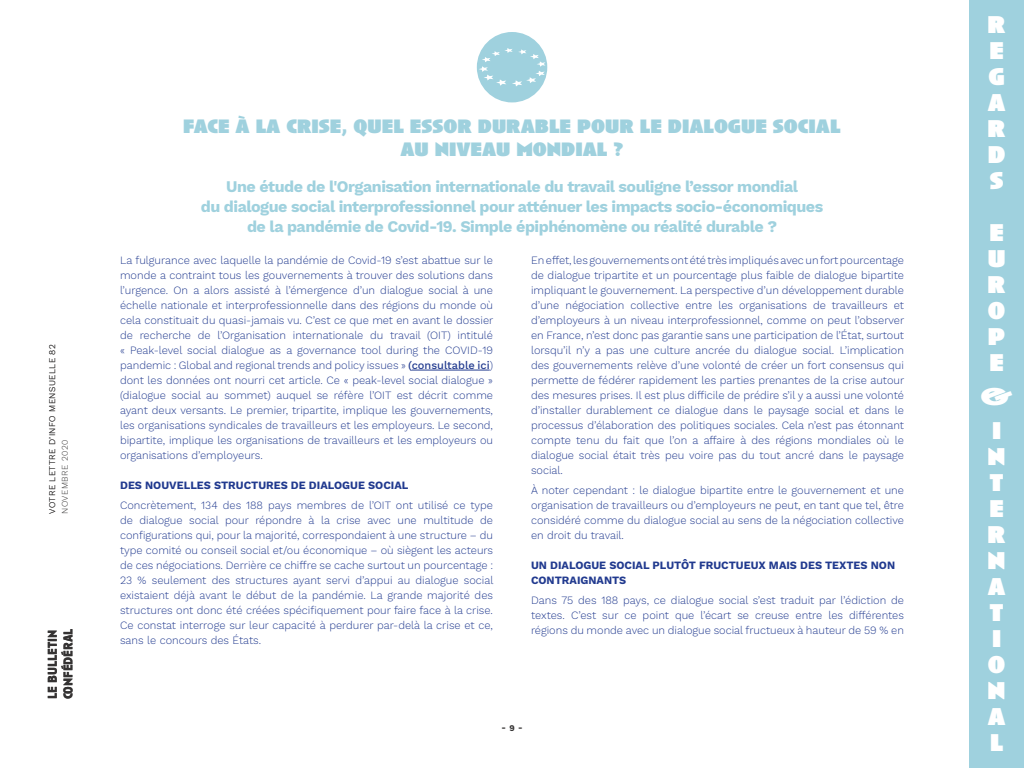
<style>
.page{position:relative;width:1024px;height:768px;background:#fff}
.page>*{position:absolute;margin:0;border:0;box-sizing:border-box;transform-origin:0 0}
.t1{font:900 25px/26px "Anisette";color:#fff;text-align:justify}
.t2{font:900 20px/23px "Anisette";color:#9fd1de;text-align:center}
.t3{font:700 16px/20px "Work Sans";letter-spacing:-.03em;color:#9fd1de;text-align:center}
.t4{font:700 13px/15.6px "Anisette Pro";color:#353333}
.t5{font:300 11px/15px "Work Sans";color:#213a8f;text-align:justify}
.t6{font:700 11px/15px "Work Sans";color:#213a8f}
.t7{font:300 8.6px "Work Sans";letter-spacing:.05em;color:#353333}
.t8{font:700 8.6px "Work Sans";color:#353333}
.s1{font-weight:500}
</style>
<div class="page">
<div style="left:969px;top:0;width:55px;height:768px;background:#9fd1de"></div>
<div style="left:477px;top:32px;width:70px;height:70px;background:#9fd1de;border-radius:50%"></div>
<svg style="left:479px;top:48px;width:67px;height:38px"></svg>
<hr style="left:412px;top:370px;width:78px;height:1px;background:#213a8f">
<p class="t7" style="left:47px;top:514px;width:171px;rotate:-90deg">VOTRE LETTRE D’INFO MENSUELLE 82</p>
<p class="t7" style="left:60px;top:514px;width:76px;rotate:-90deg">NOVEMBRE 2020</p>
<p class="t4" style="left:44px;top:699px;width:72px;rotate:-90deg">le bulletin confédéral</p>
<h2 class="t2" style="left:183px;top:115px;width:659px">FACE À LA CRISE, QUEL ESSOR DURABLE POUR LE DIALOGUE SOCIAL<br>AU NIVEAU MONDIAL ?</h2>
<p class="t3" style="left:201px;top:177px;width:624px">Une étude de l'Organisation internationale du travail souligne l’essor mondial<br>du dialogue social interprofessionnel pour atténuer les impacts socio-économiques de la pandémie de Covid-19. Simple épiphénomène ou réalité durable ?</p>
<p class="t5" style="left:120px;top:253px;width:375px">La fulgurance avec laquelle la pandémie de Covid-19 s’est abattue sur le monde a contraint tous les gouvernements à trouver des solutions dans l’urgence. On a alors assisté à l’émergence d’un dialogue social à une échelle nationale et interprofessionnelle dans des régions du monde où cela constituait du quasi-jamais vu. C’est ce que met en avant le dossier de recherche de l’Organisation internationale du travail (OIT) intitulé « Peak-level social dialogue as a governance tool during the COVID-19 pandemic : Global and regional trends and policy issues » <span class="s1">(consultable ici</span>) dont les données ont nourri cet article. Ce « peak-level social dialogue » (dialogue social au sommet) auquel se réfère l’OIT est décrit comme ayant deux versants. Le premier, tripartite, implique les gouvernements, les organisations syndicales de travailleurs et les employeurs. Le second, bipartite, implique les organisations de travailleurs et les employeurs ou organisations d’employeurs.</p>
<p class="t6" style="left:120px;top:479px;width:290px">DES NOUVELLES STRUCTURES DE DIALOGUE SOCIAL</p>
<p class="t5" style="left:120px;top:498px;width:375px">Concrètement, 134 des 188 pays membres de l’OIT ont utilisé ce type de dialogue social pour répondre à la crise avec une multitude de configurations qui, pour la majorité, correspondaient à une structure – du type comité ou conseil social et/ou économique – où siègent les acteurs de ces négociations. Derrière ce chiffre se cache surtout un pourcentage :<br>23 % seulement des structures ayant servi d’appui au dialogue social existaient déjà avant le début de la pandémie. La grande majorité des structures ont donc été créées spécifiquement pour faire face à la crise.<br>Ce constat interroge sur leur capacité à perdurer par-delà la crise et ce, sans le concours des États.</p>
<p class="t5" style="left:531px;top:254px;width:375px">En effet, les gouvernements ont été très impliqués avec un fort pourcentage de dialogue tripartite et un pourcentage plus faible de dialogue bipartite impliquant le gouvernement. La perspective d’un développement durable d’une négociation collective entre les organisations de travailleurs et d’employeurs à un niveau interprofessionnel, comme on peut l’observer en France, n’est donc pas garantie sans une participation de l’État, surtout lorsqu’il n’y a pas une culture ancrée du dialogue social. L’implication des gouvernements relève d’une volonté de créer un fort consensus qui permette de fédérer rapidement les parties prenantes de la crise autour des mesures prises. Il est plus difficile de prédire s’il y a aussi une volonté d’installer durablement ce dialogue dans le paysage social et dans le processus d’élaboration des politiques sociales. Cela n’est pas étonnant compte tenu du fait que l’on a affaire à des régions mondiales où le dialogue social était très peu voire pas du tout ancré dans le paysage social.</p>
<p class="t5" style="left:531px;top:484px;width:374px">À noter cependant : le dialogue bipartite entre le gouvernement et une organisation de travailleurs ou d’employeurs ne peut, en tant que tel, être considéré comme du dialogue social au sens de la négociation collective en droit du travail.</p>
<p class="t6" style="left:531px;top:559px;width:366px">UN DIALOGUE SOCIAL PLUTÔT FRUCTUEUX MAIS DES TEXTES NON<br>CONTRAIGNANTS</p>
<p class="t5" style="left:531px;top:594px;width:374px">Dans 75 des 188 pays, ce dialogue social s’est traduit par l’édiction de textes. C’est sur ce point que l’écart se creuse entre les différentes régions du monde avec un dialogue social fructueux à hauteur de 59 % en</p>
<p class="t8" style="left:501px;top:723px;width:23px">- 9 -</p>
<h1 class="t1" style="left:988px;top:12px;width:20px">R E G A R D S</h1>
<h1 class="t1" style="left:988px;top:220px;width:20px">E U R O P E</h1>
<h1 class="t1" style="left:980px;top:380px;width:35px;line-height:34px;text-align:center">&amp;<br>I</h1>
<h1 class="t1" style="left:988px;top:444px;width:20px;text-align:left">N<br>T<br>E<br>R<br>N<br>A<br>T<br>I<br>O<br>N<br>A<br>L</h1>
</div>
